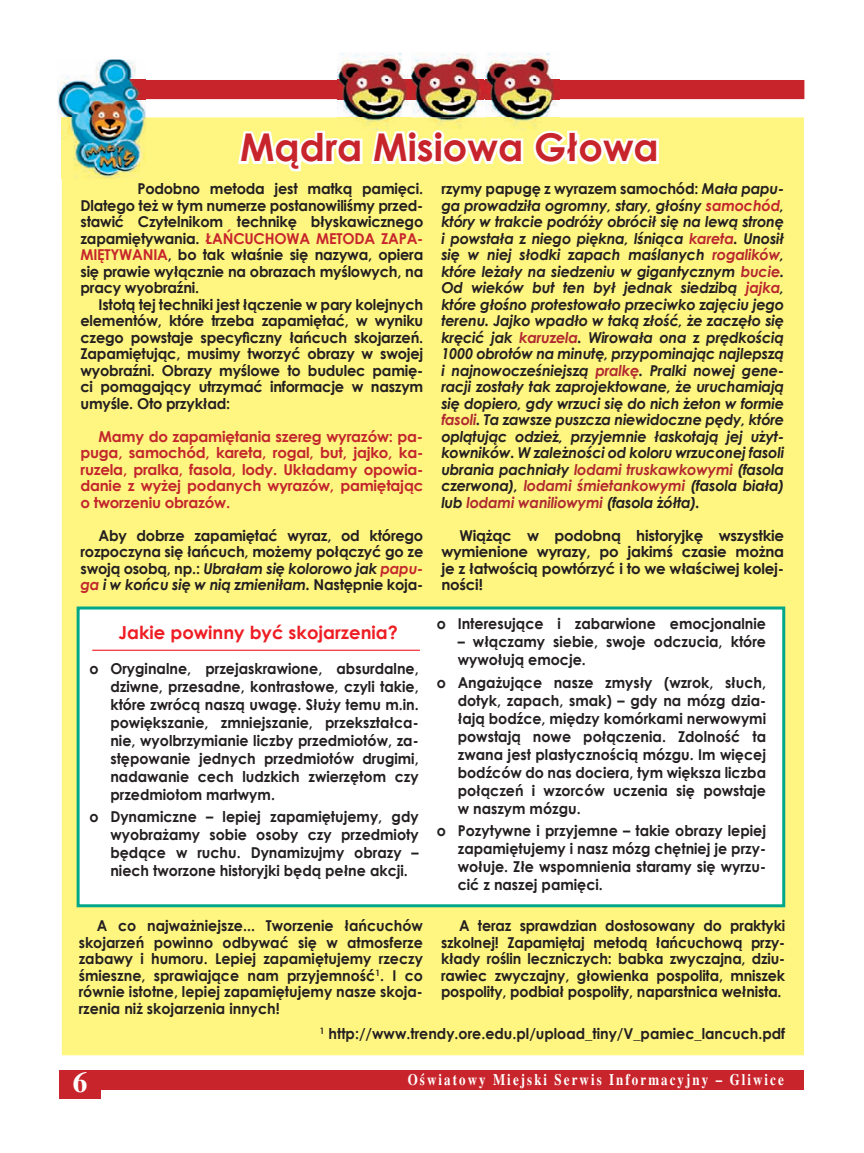
<style>
.page{position:relative;width:864px;height:1153px;background:#fff}
.page>*{position:absolute;margin:0;border:0;box-sizing:border-box;transform-origin:0 0}
.t1{font:700 38.25px "Century Gothic";color:#c8242b}
.t2{font:700 29.1px "Times New Roman";color:#fff}
.t3{font:700 18px "Century Gothic";color:#ee1d23}
.t4{font:700 16.2px "Times New Roman";letter-spacing:.16em;color:#fff;scale:.8 1}
.t5{font:700 15px/18px "Century Gothic";color:#231f20;text-align:justify;scale:.95 1}
.t6{font:italic 700 15px/16.5px "Century Gothic";letter-spacing:-.015em;color:#231f20;text-align:justify}
.t7{font:700 15px/16.5px "Century Gothic";color:#231f20;text-align:justify}
.t8{font:700 15px/16.5px "Century Gothic";letter-spacing:-.015em;color:#c2262c;text-align:justify}
.s1{color:#c6252c}
.s2{font-style:italic}
.s3{font-style:italic;color:#c2262c}
.s4{font-style:normal}
.s5{color:#c3262c}
.s6{color:#bb272e}
.s7{color:#b7282e}
.s8{color:#b4292f}
.s9{color:#bc272d}
.s10{color:#b02a2f}
.s11{color:#b1292f}
.s12{color:#ae2a30}
</style>
<div class="page">
<div style="left:62px;top:117px;width:741px;height:938px;background:#fff681"></div>
<img style="left:337px;top:53px;width:146px;height:64px">
<img style="left:409px;top:53px;width:2px;height:64px">
<svg style="left:146px;top:80px;width:658px;height:19px;background:#bf3231"></svg>
<img style="left:485px;top:53px;width:74px;height:64px">
<img style="left:485px;top:80px;width:74px;height:19px">
<div style="left:60px;top:1070px;width:744px;height:19px;background:#c8242b"></div>
<div style="left:60px;top:1070px;width:41px;height:28px;background:#c8242b"></div>
<img style="left:57px;top:60px;width:89px;height:118px">
<img style="left:62px;top:117px;width:84px;height:61px">
<img style="left:116px;top:80px;width:30px;height:19px">
<div style="left:78px;top:608px;width:705px;height:297px;background:#fff"></div>
<div style="left:77px;top:606px;width:707px;height:301px;border:3px solid #00a788"></div>
<hr style="left:92px;top:649px;width:328px;height:1px;background:#ee1d23">
<svg style="left:235px;top:117px;width:426px;height:59px"></svg>
<h1 class="t1" style="left:240px;top:118px;width:420px">Mądra Misiowa Głowa</h1>
<p class="t7" style="left:80px;top:180px;width:344px;text-indent:57px">Podobno metoda jest matką pamięci.<br>Dlatego też w tym numerze postanowiliśmy przed&shy;stawić Czytelnikom technikę błyskawicznego zapamiętywania. <span class="s1">ŁAŃCUCHOWA METODA ZAPA-MIĘTYWANIA</span>, bo tak właśnie się nazywa, opiera się prawie wyłącznie na obrazach myślowych, na pracy wyobraźni.</p>
<p class="t7" style="left:80px;top:295px;width:344px;text-indent:18px">Istotą tej techniki jest łączenie w pary kolejnych elementów, które trzeba zapamiętać, w wyniku czego powstaje specyficzny łańcuch skojarzeń.<br>Zapamiętując, musimy tworzyć obrazy w swojej wyobraźni. Obrazy myślowe to budulec pamię&shy;ci pomagający utrzymać informacje w naszym umyśle. Oto przykład:</p>
<p class="t8" style="left:80px;top:427px;width:344px;text-indent:18px">Mamy do zapamiętania szereg wyrazów: pa&shy;puga, samochód, kareta, rogal, but, jajko, ka&shy;ruzela, pralka, fasola, lody. Układamy opowia&shy;danie z wyżej podanych wyrazów, pamiętając o tworzeniu obrazów.</p>
<p class="t7" style="left:80px;top:526px;width:344px;text-indent:18px">Aby dobrze zapamiętać wyraz, od którego rozpoczyna się łańcuch, możemy połączyć go ze swoją osobą, np.: <span class="s2">Ubrałam się kolorowo jak</span> <span class="s3">papu&shy;ga</span> <span class="s2">i w końcu się w nią zmieniłam.</span> Następnie koja-</p>
<p class="t3" style="left:118px;top:618px;width:280px">Jakie powinny być skojarzenia?</p>
<p class="t5" style="left:110px;top:658px;width:326px;text-indent:-21px">o Oryginalne, przejaskrawione, absurdalne, dziwne, przesadne, kontrastowe, czyli takie, które zwrócą naszą uwagę. Służy temu m.in. powiększanie, zmniejszanie, przekształca&shy;nie, wyolbrzymianie liczby przedmiotów, za&shy;stępowanie jednych przedmiotów drugimi, nadawanie cech ludzkich zwierzętom czy przedmiotom martwym.</p>
<p class="t5" style="left:110px;top:806px;width:326px;text-indent:-21px">o Dynamiczne – lepiej zapamiętujemy, gdy wyobrażamy sobie osoby czy przedmioty będące w ruchu. Dynamizujmy obrazy – niech tworzone historyjki będą pełne akcji.</p>
<p class="t6" style="left:441px;top:180px;width:344px"><span class="s4">rzymy papugę z wyrazem samochód:</span> Mała papu&shy;ga prowadziła ogromny, stary, głośny <span class="s5">samochód</span>, który w trakcie podróży obrócił się na lewą stronę i powstała z niego piękna, lśniąca <span class="s6">kareta</span>. Unosił się w niej słodki zapach maślanych <span class="s7">rogalików</span>, które leżały na siedzeniu w gigantycznym <span class="s8">bucie</span>.<br>Od wieków but ten był jednak siedzibą <span class="s9">jajka</span>, które głośno protestowało przeciwko zajęciu jego terenu. Jajko wpadło w taką złość, że zaczęło się kręcić jak <span class="s10">karuzela</span>. Wirowała ona z prędkością 1000 obrotów na minutę, przypominając najlepszą i najnowocześniejszą <span class="s11">pralkę</span>. Pralki nowej gene&shy;racji zostały tak zaprojektowane, że uruchamiają się dopiero, gdy wrzuci się do nich żeton w formie <span class="s10">fasoli</span>. Ta zawsze puszcza niewidoczne pędy, które oplątując odzież, przyjemnie łaskotają jej użyt&shy;kowników. W zależności od koloru wrzuconej fasoli ubrania pachniały <span class="s11">lodami truskawkowymi</span> (fasola czerwona), <span class="s11">lodami śmietankowymi</span> (fasola biała) lub <span class="s12">lodami waniliowymi</span> (fasola żółta).</p>
<p class="t7" style="left:441px;top:526px;width:344px;text-indent:18px">Wiążąc w podobną historyjkę wszystkie wymienione wyrazy, po jakimś czasie można je z łatwością powtórzyć i to we właściwej kolej&shy;ności!</p>
<p class="t5" style="left:436px;top:614px;width:348px">o Interesujące i zabarwione emocjonalnie</p>
<p class="t5" style="left:457px;top:632px;width:326px">– włączamy siebie, swoje odczucia, które wywołują emocje.</p>
<p class="t5" style="left:457px;top:672px;width:326px;text-indent:-21px">o Angażujące nasze zmysły (wzrok, słuch, dotyk, zapach, smak) – gdy na mózg dzia&shy;łają bodźce, między komórkami nerwowymi powstają nowe połączenia. Zdolność ta zwana jest plastycznością mózgu. Im więcej bodźców do nas dociera, tym większa liczba połączeń i wzorców uczenia się powstaje w naszym mózgu.</p>
<p class="t5" style="left:457px;top:820px;width:326px;text-indent:-21px">o Pozytywne i przyjemne – takie obrazy lepiej zapamiętujemy i nasz mózg chętniej je przy&shy;wołuje. Złe wspomnienia staramy się wyrzu&shy;cić z naszej pamięci.</p>
<p class="t5" style="left:79px;top:916px;width:364px;line-height:16.5px;text-indent:18px">A co najważniejsze... Tworzenie łańcuchów skojarzeń powinno odbywać się w atmosferze zabawy i humoru. Lepiej zapamiętujemy rzeczy śmieszne, sprawiające nam przyjemność<sup>1</sup>. I co równie istotne, lepiej zapamiętujemy nasze skoja&shy;rzenia niż skojarzenia innych!</p>
<p class="t5" style="left:441px;top:916px;width:364px;line-height:16.5px;text-indent:18px">A teraz sprawdzian dostosowany do praktyki szkolnej! Zapamiętaj metodą łańcuchową przy&shy;kłady roślin leczniczych: babka zwyczajna, dziu&shy;rawiec zwyczajny, głowienka pospolita, mniszek pospolity, podbiał pospolity, naparstnica wełnista.</p>
<p class="t5" style="left:320px;top:1023px;width:491px"><sup>1</sup> http://www.trendy.ore.edu.pl/upload_tiny/V_pamiec_lancuch.pdf</p>
<h2 class="t2" style="left:73px;top:1065px;width:16px">6</h2>
<p class="t4" style="left:407px;top:1069px;width:471px">Oświatowy Miejski Serwis Informacyjny – Gliwice</p>
</div>
